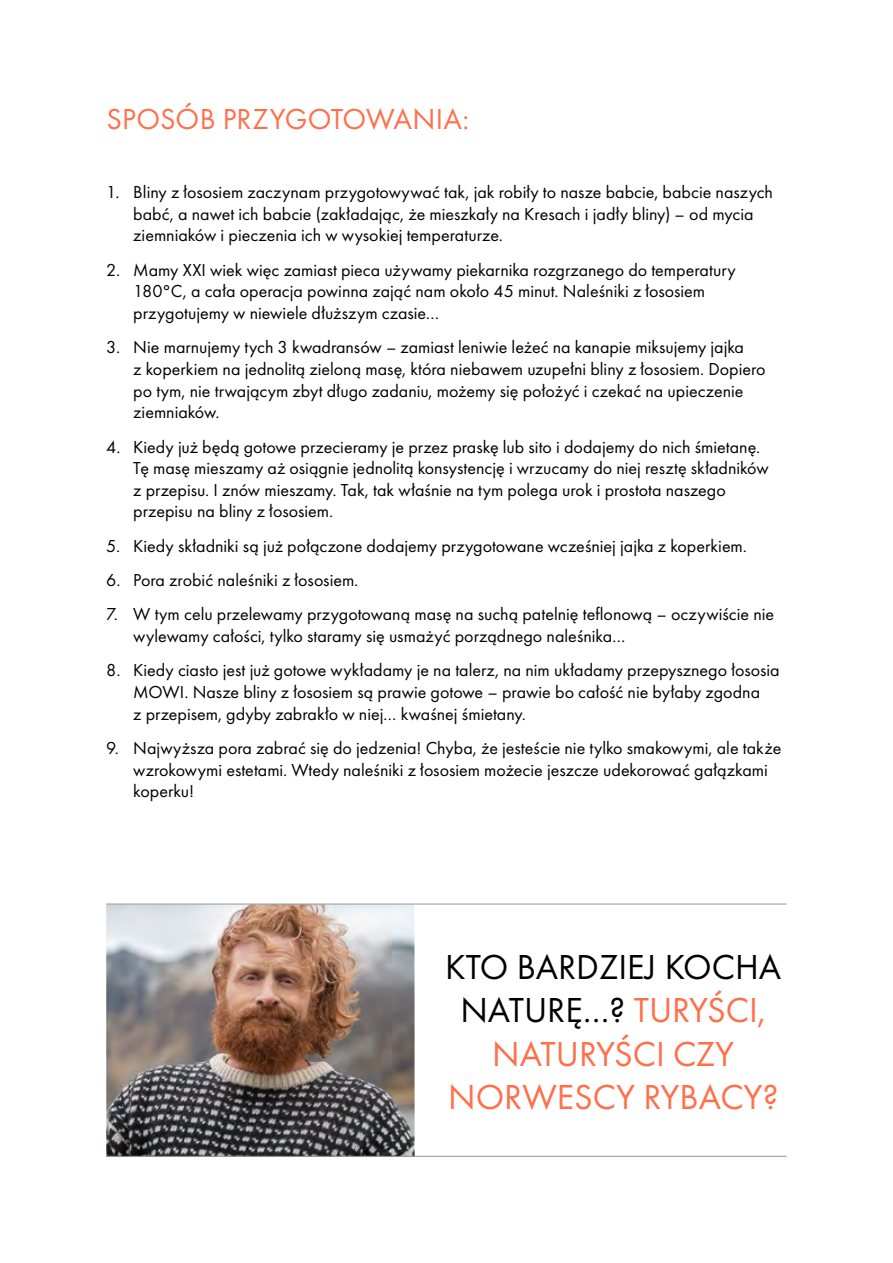
<style>
.page{position:relative;width:893px;height:1263px;background:#fff}
.page>*{position:absolute;margin:0;border:0;box-sizing:border-box;transform-origin:0 0}
.t1{font:36px/43.2px "Futura PT";color:#ff6f4a;text-align:center}
.t2{font:30px "Futura PT";letter-spacing:.005em;color:#ff6f4a}
.t3{font:18px/21.6px "Futura PT";color:#000}
.s1{font-weight:500}
.s2{color:#000}
</style>
<div class="page">
<img style="left:106px;top:905px;width:309px;height:251px">
<hr style="left:106px;top:904px;width:681px;height:1px;background:#939598">
<hr style="left:106px;top:1156px;width:681px;height:1px;background:#939598">
<h2 class="t2" style="left:106px;top:101px;width:364px">SPOSÓB PRZYGOTOWANIA:</h2>
<p class="t3" style="left:133px;top:181px;width:641px;text-indent:-27px">1. Bliny z łososiem zaczynam przygotowywać tak, jak robiły to nasze babcie, babcie naszych babć, a nawet ich babcie (zakładając, że mieszkały na Kresach i jadły bliny) – od mycia ziemniaków i pieczenia ich w wysokiej temperaturze.</p>
<p class="t3" style="left:133px;top:259px;width:604px;text-indent:-27px">2. Mamy XXI wiek więc zamiast pieca używamy piekarnika rozgrzanego do temperatury<br>180<span class="s1">°</span>C, a cała operacja powinna zająć nam około 45 minut. Naleśniki z łososiem przygotujemy w niewiele dłuższym czasie…</p>
<p class="t3" style="left:133px;top:336px;width:634px;text-indent:-27px">3. Nie marnujemy tych 3 kwadransów – zamiast leniwie leżeć na kanapie miksujemy jajka<br>z koperkiem na jednolitą zieloną masę, która niebawem uzupełni bliny z łososiem. Dopiero po tym, nie trwającym zbyt długo zadaniu, możemy się położyć i czekać na upieczenie ziemniaków.</p>
<p class="t3" style="left:133px;top:436px;width:637px;text-indent:-27px">4. Kiedy już będą gotowe przecieramy je przez praskę lub sito i dodajemy do nich śmietanę.<br>Tę masę mieszamy aż osiągnie jednolitą konsystencję i wrzucamy do niej resztę składników z przepisu. I znów mieszamy. Tak, tak właśnie na tym polega urok i prostota naszego przepisu na bliny z łososiem.</p>
<p class="t3" style="left:106px;top:535px;width:642px">5. Kiedy składniki są już połączone dodajemy przygotowane wcześniej jajka z koperkiem.</p>
<p class="t3" style="left:106px;top:569px;width:254px">6. Pora zrobić naleśniki z łososiem.</p>
<p class="t3" style="left:133px;top:603px;width:642px;text-indent:-27px">7. W tym celu przelewamy przygotowaną masę na suchą patelnię teflonową – oczywiście nie wylewamy całości, tylko staramy się usmażyć porządnego naleśnika…</p>
<p class="t3" style="left:133px;top:659px;width:648px;text-indent:-27px">8. Kiedy ciasto jest już gotowe wykładamy je na talerz, na nim układamy przepysznego łososia<br>MOWI. Nasze bliny z łososiem są prawie gotowe – prawie bo całość nie byłaby zgodna<br>z przepisem, gdyby zabrakło w niej… kwaśnej śmietany.</p>
<p class="t3" style="left:133px;top:737px;width:650px;text-indent:-27px">9. Najwyższa pora zabrać się do jedzenia! Chyba, że jesteście nie tylko smakowymi, ale także wzrokowymi estetami. Wtedy naleśniki z łososiem możecie jeszcze udekorować gałązkami koperku!</p>
<h1 class="t1" style="left:445px;top:945px;width:338px"><span class="s2">KTO BARDZIEJ KOCHA<br>NATURĘ…?</span> TURYŚCI,<br>NATURYŚCI CZY<br>NORWESCY RYBACY?</h1>
</div>
